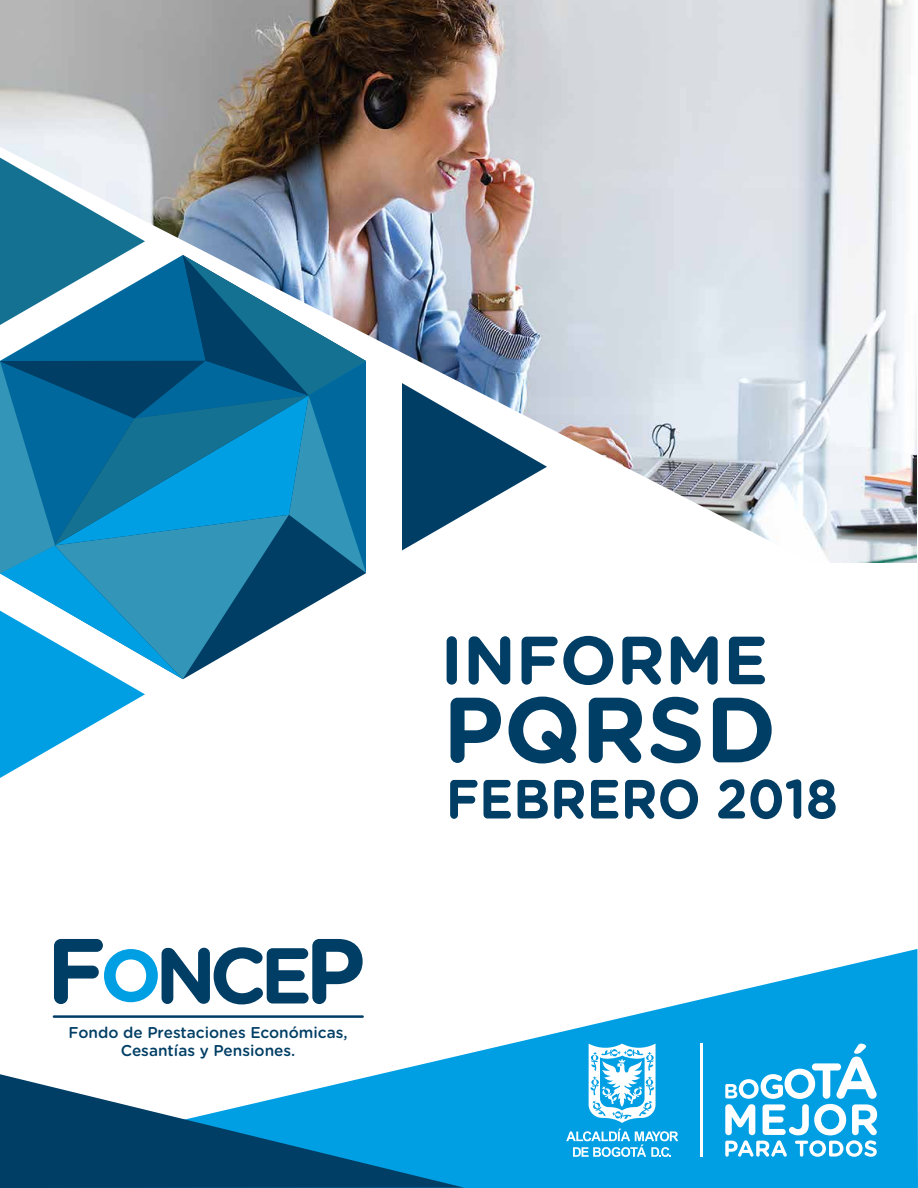
<style>
.page{position:relative;width:918px;height:1188px;background:#fff}
.page>*{position:absolute;margin:0;border:0;box-sizing:border-box;transform-origin:0 0}
.t1{font:700 92.4px "Gotham Rounded";color:#003e65}
.t2{font:700 67.95px "Gotham Rounded";color:#003e65}
.t3{font:700 55.05px "Gotham Rounded";color:#003e65;scale:.92 1}
.t4{font:500 15.6px/17.7px "Gotham Rounded";color:#003e65;text-align:center}
</style>
<div class="page">
<svg style="left:0;top:563px;width:366px;height:215px"></svg>
<img style="left:0;top:0;width:917px;height:563px">
<svg style="left:52px;top:949px;width:866px;height:239px;fill:#009fe3"></svg>
<hr style="left:701px;top:1044px;width:2px;height:113px;background:#fff">
<svg style="left:725px;top:1044px;width:152px;height:113px"></svg>
<svg style="left:566px;top:1129px;width:112px;height:28px"></svg>
<svg style="left:589px;top:1044px;width:67px;height:79px"></svg>
<svg style="left:0;top:1074px;width:464px;height:114px"></svg>
<svg style="left:53px;top:1015px;width:311px;height:3px"></svg>
<svg style="left:54px;top:939px;width:309px;height:65px"></svg>
<p class="t4" style="left:68px;top:1023px;width:281px">Fondo de Prestaciones Económicas,<br>Cesantías y Pensiones.</p>
<h2 class="t2" style="left:441px;top:610px;width:329px">INFORME</h2>
<h1 class="t1" style="left:443px;top:662px;width:335px">PQRSD</h1>
<h3 class="t3" style="left:446px;top:759px;width:428px">FEBRERO 2018</h3>
</div>
